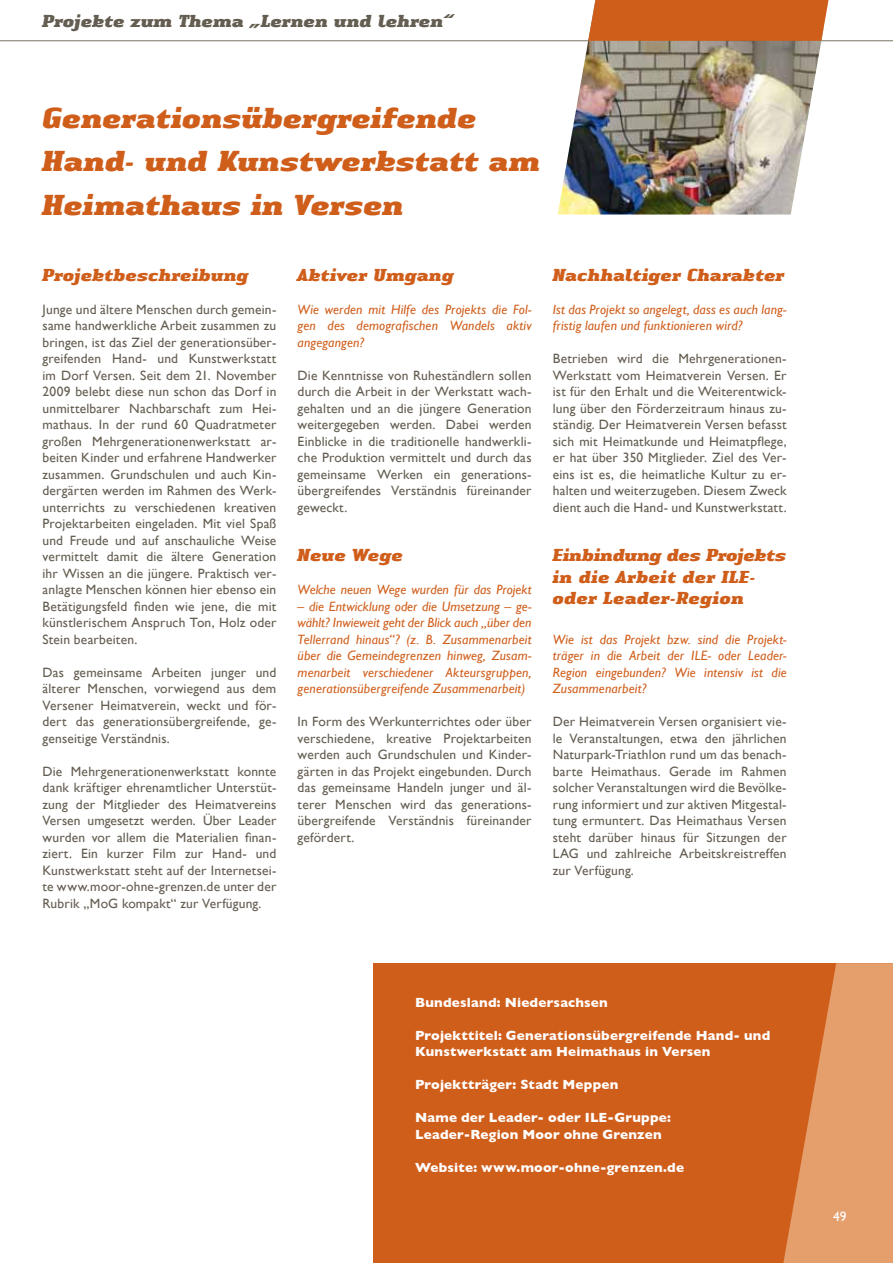
<style>
.page{position:relative;width:893px;height:1263px;background:#fff}
.page>*{position:absolute;margin:0;border:0;box-sizing:border-box;transform-origin:0 0}
.t1{font:italic 900 30px/43.2px "Authentic Serif Com";color:#d05e1b}
.t2{font:italic 900 18px/21.6px "Authentic Serif Com";color:#d05e1b}
.t3{font:italic 900 18px "Authentic Serif Com";color:#645d51}
.t4{font:13.5px/16.5px "Gill Sans";letter-spacing:.015em;color:#645d51;text-align:justify}
.t5{font:italic 13.5px/16.5px "Gill Sans";letter-spacing:.01em;color:#d05e1b;text-align:justify}
.t6{font:700 13.5px/16.5px "Gill Sans";letter-spacing:.015em;color:#fff}
.t7{font:13.5px "Gill Sans";color:#fff}
</style>
<div class="page">
<hr style="left:0;top:40px;width:893px;height:1px;background:#7b7264">
<img style="left:558px;top:40px;width:265px;height:175px">
<div style="left:588px;top:0;width:240px;height:41px;background:#d05e1b"></div>
<div style="left:373px;top:963px;width:520px;height:300px;background:#d05e1b"></div>
<svg style="left:783px;top:963px;width:110px;height:300px"></svg>
<h2 class="t3" style="left:43px;top:9px;width:412px">Projekte zum Thema „Lernen und lehren“</h2>
<h1 class="t1" style="left:43px;top:96px;width:500px">Generationsübergreifende<br>Hand- und Kunstwerkstatt am<br>Heimathaus in Versen</h1>
<h2 class="t2" style="left:43px;top:263px;width:208px">Projektbeschreibung</h2>
<p class="t4" style="left:43px;top:301px;width:235px">Junge und ältere Menschen durch gemein&shy;same handwerkliche Arbeit zusammen zu bringen, ist das Ziel der generationsüber&shy;greifenden Hand- und Kunstwerkstatt im Dorf Versen. Seit dem 21. November 2009 belebt diese nun schon das Dorf in unmittelbarer Nachbarschaft zum Hei&shy;mathaus. In der rund 60 Quadratmeter großen Mehrgenerationenwerkstatt ar&shy;beiten Kinder und erfahrene Handwerker zusammen. Grundschulen und auch Kin&shy;dergärten werden im Rahmen des Werk&shy;unterrichts zu verschiedenen kreativen Projektarbeiten eingeladen. Mit viel Spaß und Freude und auf anschauliche Weise vermittelt damit die ältere Generation ihr Wissen an die jüngere. Praktisch ver&shy;anlagte Menschen können hier ebenso ein Betätigungsfeld finden wie jene, die mit künstlerischem Anspruch Ton, Holz oder Stein bearbeiten.</p>
<p class="t4" style="left:43px;top:664px;width:235px">Das gemeinsame Arbeiten junger und älterer Menschen, vorwiegend aus dem Versener Heimatverein, weckt und för&shy;dert das generationsübergreifende, ge&shy;genseitige Verständnis.</p>
<p class="t4" style="left:43px;top:763px;width:235px">Die Mehrgenerationenwerkstatt konnte dank kräftiger ehrenamtlicher Unterstüt&shy;zung der Mitglieder des Heimatvereins Versen umgesetzt werden. Über Leader wurden vor allem die Materialien finan&shy;ziert. Ein kurzer Film zur Hand- und Kunstwerkstatt steht auf der Internetsei&shy;te www.moor-ohne-grenzen.de unter der Rubrik „MoG kompakt“ zur Verfügung.</p>
<h2 class="t2" style="left:298px;top:263px;width:158px">Aktiver Umgang</h2>
<p class="t5" style="left:298px;top:301px;width:235px">Wie werden mit Hilfe des Projekts die Fol&shy;gen des demografischen Wandels aktiv angegangen?</p>
<p class="t4" style="left:298px;top:367px;width:235px">Die Kenntnisse von Ruheständlern sollen durch die Arbeit in der Werkstatt wach&shy;gehalten und an die jüngere Generation weitergegeben werden. Dabei werden Einblicke in die traditionelle handwerkli&shy;che Produktion vermittelt und durch das gemeinsame Werken ein generations&shy;übergreifendes Verständnis füreinander geweckt.</p>
<h2 class="t2" style="left:298px;top:544px;width:107px">Neue Wege</h2>
<p class="t5" style="left:298px;top:581px;width:235px">Welche neuen Wege wurden für das Projekt</p>
<p class="t5" style="left:298px;top:598px;width:235px">– die Entwicklung oder die Umsetzung – ge&shy;wählt? Inwieweit geht der Blick auch „über den Tellerrand hinaus“? (z. B. Zusammenarbeit über die Gemeindegrenzen hinweg, Zusam&shy;menarbeit verschiedener Akteursgruppen, generationsübergreifende Zusammenarbeit)</p>
<p class="t4" style="left:298px;top:713px;width:235px">In Form des Werkunterrichtes oder über verschiedene, kreative Projektarbeiten werden auch Grundschulen und Kinder&shy;gärten in das Projekt eingebunden. Durch das gemeinsame Handeln junger und äl&shy;terer Menschen wird das generations&shy;übergreifende Verständnis füreinander gefördert.</p>
<h2 class="t2" style="left:553px;top:263px;width:233px">Nachhaltiger Charakter</h2>
<p class="t5" style="left:553px;top:301px;width:235px">Ist das Projekt so angelegt, dass es auch lang&shy;fristig laufen und funktionieren wird?</p>
<p class="t4" style="left:553px;top:350px;width:235px">Betrieben wird die Mehrgenerationen-Werkstatt vom Heimatverein Versen. Er ist für den Erhalt und die Weiterentwick&shy;lung über den Förderzeitraum hinaus zu&shy;ständig. Der Heimatverein Versen befasst sich mit Heimatkunde und Heimatpflege, er hat über 350 Mitglieder. Ziel des Ver&shy;eins ist es, die heimatliche Kultur zu er&shy;halten und weiterzugeben. Diesem Zweck dient auch die Hand- und Kunstwerkstatt.</p>
<h2 class="t2" style="left:553px;top:544px;width:235px">Einbindung des Projekts in die Arbeit der ILE&shy;oder Leader-Region</h2>
<p class="t5" style="left:553px;top:631px;width:235px">Wie ist das Projekt bzw. sind die Projekt&shy;träger in die Arbeit der ILE- oder Leader-Region eingebunden? Wie intensiv ist die Zusammenarbeit?</p>
<p class="t4" style="left:553px;top:713px;width:235px">Der Heimatverein Versen organisiert vie&shy;le Veranstaltungen, etwa den jährlichen Naturpark-Triathlon rund um das benach&shy;barte Heimathaus. Gerade im Rahmen solcher Veranstaltungen wird die Bevölke&shy;rung informiert und zur aktiven Mitgestal&shy;tung ermuntert. Das Heimathaus Versen steht darüber hinaus für Sitzungen der LAG und zahlreiche Arbeitskreistreffen zur Verfügung.</p>
<p class="t6" style="left:415px;top:994px;width:194px">Bundesland: Niedersachsen</p>
<p class="t6" style="left:415px;top:1027px;width:357px">Projekttitel: Generationsübergreifende Hand- und<br>Kunstwerkstatt am Heimathaus in Versen</p>
<p class="t6" style="left:415px;top:1076px;width:205px">Projektträger: Stadt Meppen</p>
<p class="t6" style="left:415px;top:1109px;width:257px">Name der Leader- oder ILE-Gruppe:<br>Leader-Region Moor ohne Grenzen</p>
<p class="t6" style="left:415px;top:1159px;width:271px">Website: www.moor-ohne-grenzen.de</p>
<p class="t7" style="left:833px;top:1209px;width:15px">49</p>
</div>
